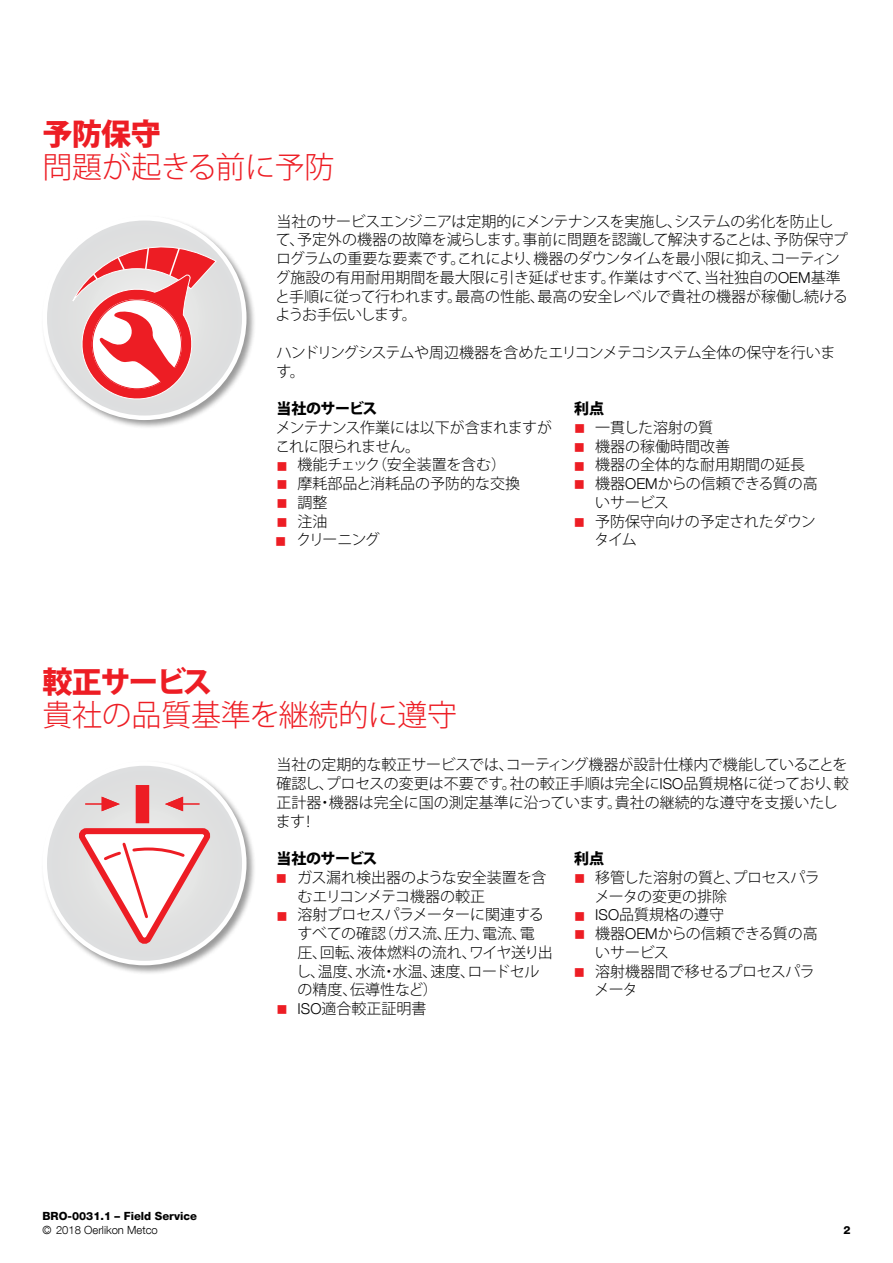
<style>
.page{position:relative;width:893px;height:1263px;background:#fff}
.page>*{position:absolute;margin:0;border:0;box-sizing:border-box;transform-origin:0 0}
.t1{font:300 30px "Koz Go Pro";letter-spacing:-.01em;color:#ed1d24}
.t2{font:800 30px "Koz Go Pro";letter-spacing:-.035em;color:#ed1d24}
.t3{font:300 15px/18.8px "Koz Go Pro";letter-spacing:-.005em;color:#000}
.t4{font:300 15px/18.8px "Koz Go Pro";letter-spacing:-.03em;color:#000}
.t5{font:300 15px/18.8px "Koz Go Pro";letter-spacing:-.04em;color:#000}
.t6{font:300 15px/18.8px "Koz Go Pro";letter-spacing:-.025em;color:#000}
.t7{font:800 15px "Koz Go Pro";letter-spacing:-.04em;color:#000}
.t8{font:800 11.25px "Helvetica Neue LT Com";color:#000}
.t9{font:300 11.25px "Helvetica Neue LT Com";color:#000}
.s1{font-family:"Helvetica Neue LT Com"}
.s2{color:#ed1d24}
</style>
<div class="page">
<div style="left:41px;top:215px;width:215px;height:215px;background:#000;opacity:.4"></div>
<svg style="left:45px;top:218px;width:199px;height:200px;background:#e1e2e3"></svg>
<div style="left:43px;top:216px;width:204px;height:204px;border:4px solid #fff;border-radius:50%"></div>
<svg style="left:72px;top:224px;width:145px;height:178px"></svg>
<div style="left:41px;top:760px;width:215px;height:215px;background:#000;opacity:.4"></div>
<svg style="left:45px;top:763px;width:199px;height:200px;background:#e1e1e2"></svg>
<div style="left:43px;top:761px;width:204px;height:204px;border:4px solid #fff;border-radius:50%"></div>
<hr style="left:85px;top:803px;width:24px;height:2px;background:#ed1d24">
<svg style="left:100px;top:795px;width:22px;height:17px"></svg>
<hr style="left:176px;top:803px;width:24px;height:2px;background:#ed1d24">
<svg style="left:163px;top:795px;width:21px;height:17px"></svg>
<svg style="left:73px;top:825px;width:142px;height:125px"></svg>
<div style="left:136px;top:785px;width:13px;height:38px;background:#ed1d24"></div>
<h1 class="t2" style="left:43px;top:115px;width:120px">予防保守</h1>
<h1 class="t1" style="left:43px;top:148px;width:293px">問題が起きる前に予防</h1>
<p class="t3" style="left:275px;top:212px;width:574px">当社のサービスエンジニアは定期的にメンテナンスを実施し、システムの劣化を防止して、予定外の機器の故障を減らします。事前に問題を認識して解決することは、予防保守プログラムの重要な要素です。これにより、機器のダウンタイムを最小限に抑え、コーティング施設の有用耐用期間を最大限に引き延ばせます。作業はすべて、当社独自の<span class="s1">OEM</span>基準と手順に従って行われます。最高の性能、最高の安全レベルで貴社の機器が稼働し続けるようお手伝いします。</p>
<p class="t4" style="left:276px;top:343px;width:560px">ハンドリングシステムや周辺機器を含めたエリコンメテコシステム全体の保守を行います。</p>
<p class="t7" style="left:276px;top:399px;width:103px">当社のサービス</p>
<p class="t5" style="left:275px;top:418px;width:278px">メンテナンス作業には以下が含まれますがこれに限られません。</p>
<p class="t3" style="left:276px;top:456px;width:231px"><span class="s2">■</span> 機能チェック（安全装置を含む）</p>
<p class="t3" style="left:276px;top:474px;width:245px"><span class="s2">■</span> 摩耗部品と消耗品の予防的な交換</p>
<p class="t3" style="left:276px;top:493px;width:53px"><span class="s2">■</span> 調整</p>
<p class="t3" style="left:276px;top:512px;width:53px"><span class="s2">■</span> 注油</p>
<p class="t3" style="left:275px;top:531px;width:106px"><span class="s2">■</span> クリーニング</p>
<p class="t7" style="left:574px;top:399px;width:31px">利点</p>
<p class="t3" style="left:574px;top:418px;width:141px"><span class="s2">■</span> 一貫した溶射の質</p>
<p class="t3" style="left:574px;top:437px;width:158px"><span class="s2">■</span> 機器の稼働時間改善</p>
<p class="t3" style="left:574px;top:456px;width:233px"><span class="s2">■</span> 機器の全体的な耐用期間の延長</p>
<p class="t3" style="left:595px;top:474px;width:224px;text-indent:-21px"><span class="s2">■</span> 機器<span class="s1">OEM</span>からの信頼できる質の高いサービス</p>
<p class="t3" style="left:594px;top:512px;width:223px;text-indent:-21px"><span class="s2">■</span> 予防保守向けの予定されたダウンタイム</p>
<h1 class="t2" style="left:43px;top:662px;width:172px">較正サービス</h1>
<h1 class="t1" style="left:43px;top:695px;width:416px">貴社の品質基準を継続的に遵守</h1>
<p class="t3" style="left:276px;top:756px;width:575px">当社の定期的な較正サービスでは、コーティング機器が設計仕様内で機能していることを確認し、プロセスの変更は不要です。社の較正手順は完全に<span class="s1">ISO</span>品質規格に従っており、較正計器・機器は完全に国の測定基準に沿っています。貴社の継続的な遵守を支援いたします！</p>
<p class="t7" style="left:276px;top:849px;width:103px">当社のサービス</p>
<p class="t3" style="left:298px;top:868px;width:250px;text-indent:-22px"><span class="s2">■</span> ガス漏れ検出器のような安全装置を含むエリコンメテコ機器の較正</p>
<p class="t3" style="left:296px;top:906px;width:258px;text-indent:-20px"><span class="s2">■</span> 溶射プロセスパラメーターに関連するすべての確認（ガス流、圧力、電流、電<br>圧、回転、液体燃料の流れ、ワイヤ送り出し、温度、水流・水温、速度、ロードセルの精度、伝導性など）</p>
<p class="t3" style="left:276px;top:999px;width:152px"><span class="s2">■</span> <span class="s1">ISO</span>適合較正証明書</p>
<p class="t7" style="left:574px;top:849px;width:31px">利点</p>
<p class="t3" style="left:595px;top:868px;width:227px;text-indent:-21px"><span class="s2">■</span> 移管した溶射の質と、プロセスパラメータの変更の排除</p>
<p class="t3" style="left:574px;top:906px;width:152px"><span class="s2">■</span> <span class="s1">ISO</span>品質規格の遵守</p>
<p class="t3" style="left:595px;top:924px;width:224px;text-indent:-21px"><span class="s2">■</span> 機器<span class="s1">OEM</span>からの信頼できる質の高いサービス</p>
<p class="t6" style="left:595px;top:962px;width:222px;text-indent:-21px"><span class="s2">■</span> 溶射機器間で移せるプロセスパラメータ</p>
<p class="t8" style="left:43px;top:1209px;width:156px">BRO-0031.1 – Field Service</p>
<p class="t9" style="left:43px;top:1223px;width:117px">© 2018 Oerlikon Metco</p>
<p class="t8" style="left:843px;top:1223px;width:9px">2</p>
</div>
